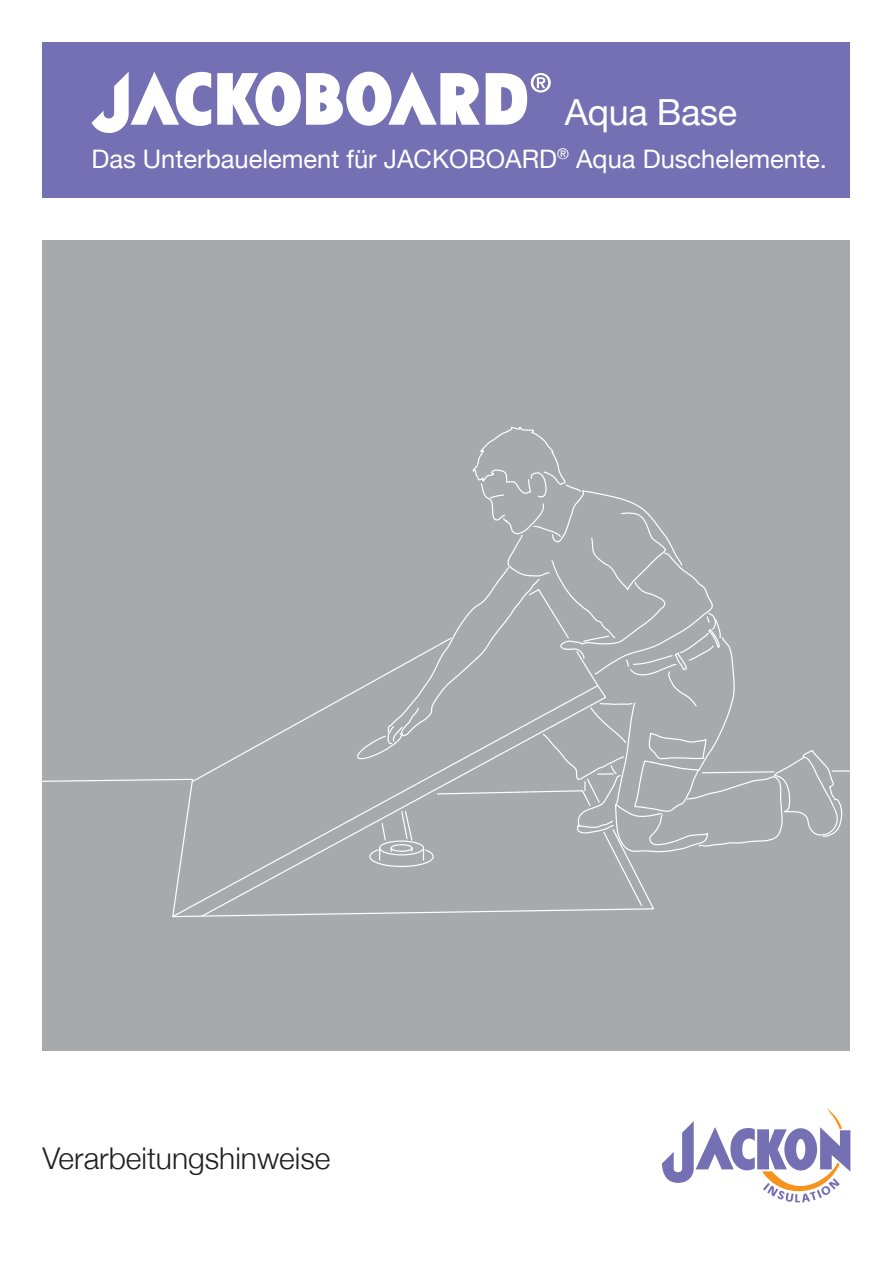
<style>
.page{position:relative;width:893px;height:1263px;background:#fff}
.page>*{position:absolute;margin:0;border:0;box-sizing:border-box;transform-origin:0 0}
.t1{font:36px "Helvetica Neue";letter-spacing:-.01em;color:#fff}
.t2{font:300 30px "Helvetica Neue";color:#231f20}
.t3{font:25.5px "Helvetica Neue";color:#fff}
</style>
<div class="page">
<div style="left:43px;top:240px;width:807px;height:810px;background:#a8a9ad"></div>
<svg style="left:201px;top:907px;width:406px;height:10px"></svg>
<svg style="left:191px;top:427px;width:659px;height:480px"></svg>
<div style="left:43px;top:43px;width:807px;height:155px;background:#756fb3"></div>
<svg style="left:92px;top:71px;width:119px;height:62px"></svg>
<svg style="left:486px;top:73px;width:65px;height:52px"></svg>
<svg style="left:217px;top:72px;width:263px;height:54px"></svg>
<svg style="left:662px;top:1108px;width:188px;height:94px"></svg>
<h1 class="t1" style="left:565px;top:86px;width:174px">Aqua Base</h1>
<p class="t3" style="left:91px;top:140px;width:737px">Das Unterbauelement für JACKOBOARD<sup>®</sup> Aqua Duschelemente.</p>
<p class="t2" style="left:43px;top:1134px;width:289px">Verarbeitungshinweise</p>
</div>
